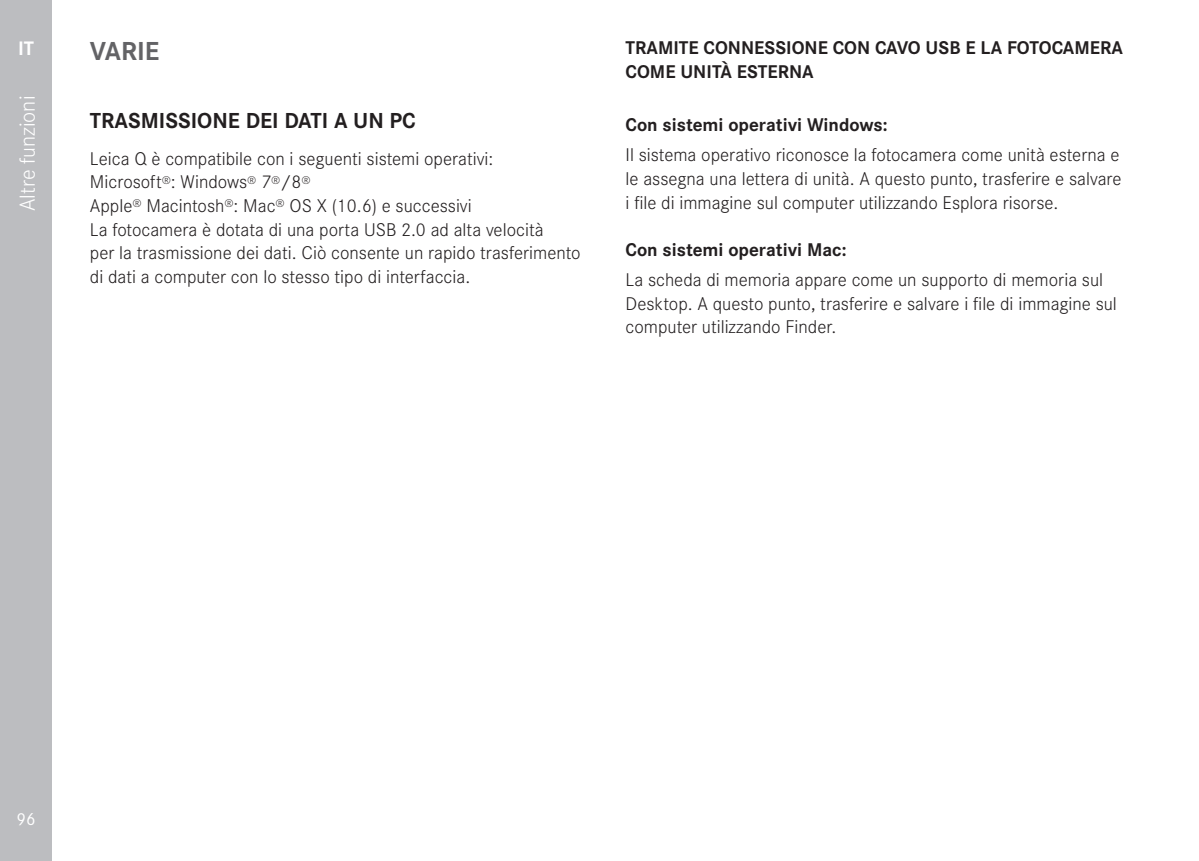
<style>
.page{position:relative;width:1199px;height:861px;background:#fff}
.page>*{position:absolute;margin:0;border:0;box-sizing:border-box;transform-origin:0 0}
.t1{font:700 27px "Corporate S";color:#636366}
.t2{font:700 22.5px "Corporate S";color:#231f20}
.t3{font:300 22.5px "Corporate S";color:#fff}
.t4{font:700 20.25px "Corporate S";color:#fff}
.t5{font:300 19.12px/23.6px "Corporate S";color:#231f20}
.t6{font:700 19.12px/23.6px "Corporate S";color:#231f20}
.t7{font:18px "Corporate S";color:#fff}
</style>
<div class="page">
<div style="left:0;top:0;width:52px;height:860px;background:#bcbdc0"></div>
<p class="t4" style="left:18px;top:32px;width:18px">IT</p>
<p class="t3" style="left:11px;top:211px;width:117px;rotate:-90deg">Altre funzioni</p>
<h1 class="t1" style="left:90px;top:30px;width:71px">VARIE</h1>
<p class="t2" style="left:90px;top:103px;width:327px">TRASMISSIONE DEI DATI A UN PC</p>
<p class="t5" style="left:90px;top:145px;width:492px">Leica Q è compatibile con i seguenti sistemi operativi:<br>Microsoft<sup>®</sup>: Windows<sup>®</sup> 7<sup>®</sup>/8<sup>®<br></sup>Apple<sup>®</sup> Macintosh<sup>®</sup>: Mac<sup>®</sup> OS X (10.6) e successivi<br>La fotocamera è dotata di una porta USB 2.0 ad alta velocità<br>per la trasmissione dei dati. Ciò consente un rapido trasferimento di dati a computer con lo stesso tipo di interfaccia.</p>
<p class="t6" style="left:626px;top:34px;width:499px">TRAMITE CONNESSIONE CON CAVO USB E LA FOTOCAMERA<br>COME UNITÀ ESTERNA</p>
<p class="t6" style="left:626px;top:112px;width:264px">Con sistemi operativi Windows:</p>
<p class="t5" style="left:626px;top:142px;width:498px;text-align:justify">Il sistema operativo riconosce la fotocamera come unità esterna e le assegna una lettera di unità. A questo punto, trasferire e salvare i file di immagine sul computer utilizzando Esplora risorse.</p>
<p class="t6" style="left:626px;top:236px;width:222px">Con sistemi operativi Mac:</p>
<p class="t5" style="left:626px;top:266px;width:493px">La scheda di memoria appare come un supporto di memoria sul<br>Desktop. A questo punto, trasferire e salvare i file di immagine sul computer utilizzando Finder.</p>
<p class="t7" style="left:17px;top:805px;width:21px">96</p>
</div>
